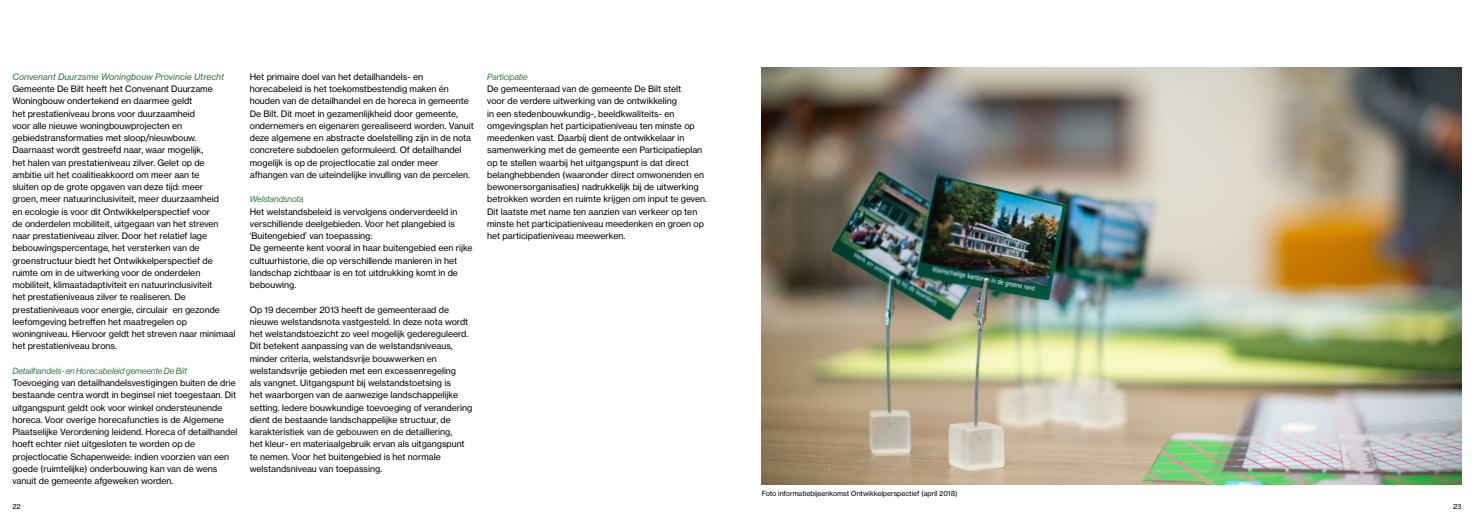
<style>
.page{position:relative;width:1474px;height:521px;background:#fff}
.page>*{position:absolute;margin:0;border:0;box-sizing:border-box;transform-origin:0 0}
.t1{font:8.75px/12.2px "N Haas Grotesk TX Pro 55 Rg";color:#000}
.t2{font:8.75px "N Haas Grotesk DS Pro 56 It";color:#28773c}
.t3{font:8.75px "N Haas Grotesk TX Pro 56 It";color:#28773c}
.t4{font:7px "N Haas Grotesk TX Pro 55 Rg";letter-spacing:-.005em;color:#000}
</style>
<div class="page">
<img style="left:761px;top:68px;width:700px;height:416px">
<p class="t3" style="left:12px;top:71px;width:213px">Convenant Duurzame Woningbouw Provincie Utrecht</p>
<p class="t1" style="left:12px;top:83px;width:224px">Gemeente De Bilt heeft het Convenant Duurzame Woningbouw ondertekend en daarmee geldt<br>het prestatieniveau brons voor duurzaamheid<br>voor alle nieuwe woningbouwprojecten en gebiedstransformaties met sloop/nieuwbouw.<br>Daarnaast wordt gestreefd naar, waar mogelijk,<br>het halen van prestatieniveau zilver. Gelet op de ambitie uit het coalitieakkoord om meer aan te<br>sluiten op de grote opgaven van deze tijd: meer<br>groen, meer natuurinclusiviteit, meer duurzaamheid<br>en ecologie is voor dit Ontwikkelperspectief voor<br>de onderdelen mobiliteit, uitgegaan van het streven naar prestatieniveau zilver. Door het relatief lage bebouwingspercentage, het versterken van de groenstructuur biedt het Ontwikkelperspectief de ruimte om in de uitwerking voor de onderdelen mobiliteit, klimaatadaptiviteit en natuurinclusiviteit<br>het prestatieniveaus zilver te realiseren. De prestatieniveaus voor energie, circulair en gezonde leefomgeving betreffen het maatregelen op woningniveau. Hiervoor geldt het streven naar minimaal het prestatieniveau brons.</p>
<p class="t2" style="left:12px;top:366px;width:176px">Detailhandels- en Horecabeleid gemeente De Bilt</p>
<p class="t1" style="left:12px;top:377px;width:226px">Toevoeging van detailhandelsvestigingen buiten de drie bestaande centra wordt in beginsel niet toegestaan. Dit uitgangspunt geldt ook voor winkel ondersteunende horeca. Voor overige horecafuncties is de Algemene Plaatselijke Verordening leidend. Horeca of detailhandel hoeft echter niet uitgesloten te worden op de projectlocatie Schapenweide: indien voorzien van een goede (ruimtelijke) onderbouwing kan van de wens vanuit de gemeente afgeweken worden.</p>
<p class="t1" style="left:250px;top:70px;width:225px">Het primaire doel van het detailhandels- en horecabeleid is het toekomstbestendig maken én houden van de detailhandel en de horeca in gemeente De Bilt. Dit moet in gezamenlijkheid door gemeente, ondernemers en eigenaren gerealiseerd worden. Vanuit deze algemene en abstracte doelstelling zijn in de nota concretere subdoelen geformuleerd. Of detailhandel mogelijk is op de projectlocatie zal onder meer afhangen van de uiteindelijke invulling van de percelen.</p>
<p class="t2" style="left:250px;top:194px;width:55px">Welstandsnota</p>
<p class="t1" style="left:250px;top:205px;width:224px">Het welstandsbeleid is vervolgens onderverdeeld in verschillende deelgebieden. Voor het plangebied is ‘Buitengebied’ van toepassing:<br>De gemeente kent vooral in haar buitengebied een rijke cultuurhistorie, die op verschillende manieren in het landschap zichtbaar is en tot uitdrukking komt in de bebouwing.</p>
<p class="t1" style="left:250px;top:303px;width:224px">Op 19 december 2013 heeft de gemeenteraad de nieuwe welstandsnota vastgesteld. In deze nota wordt het welstandstoezicht zo veel mogelijk gedereguleerd.<br>Dit betekent aanpassing van de welstandsniveaus, minder criteria, welstandsvrije bouwwerken en welstandsvrije gebieden met een excessenregeling<br>als vangnet. Uitgangspunt bij welstandstoetsing is<br>het waarborgen van de aanwezige landschappelijke setting. Iedere bouwkundige toevoeging of verandering dient de bestaande landschappelijke structuur, de karakteristiek van de gebouwen en de detaillering,<br>het kleur- en materiaalgebruik ervan als uitgangspunt te nemen. Voor het buitengebied is het normale welstandsniveau van toepassing.</p>
<p class="t2" style="left:487px;top:72px;width:42px">Participatie</p>
<p class="t1" style="left:487px;top:83px;width:221px">De gemeenteraad van de gemeente De Bilt stelt<br>voor de verdere uitwerking van de ontwikkeling<br>in een stedenbouwkundig-, beeldkwaliteits- en omgevingsplan het participatieniveau ten minste op meedenken vast. Daarbij dient de ontwikkelaar in samenwerking met de gemeente een Participatieplan op te stellen waarbij het uitgangspunt is dat direct belanghebbenden (waaronder direct omwonenden en bewonersorganisaties) nadrukkelijk bij de uitwerking betrokken worden en ruimte krijgen om input te geven.<br>Dit laatste met name ten aanzien van verkeer op ten minste het participatieniveau meedenken en groen op het participatieniveau meewerken.</p>
<p class="t4" style="left:761px;top:489px;width:197px">Foto informatiebijeenkomst Ontwikkelperspectief (april 2018)</p>
<p class="t4" style="left:12px;top:502px;width:10px">22</p>
<p class="t4" style="left:1452px;top:502px;width:10px">23</p>
</div>
